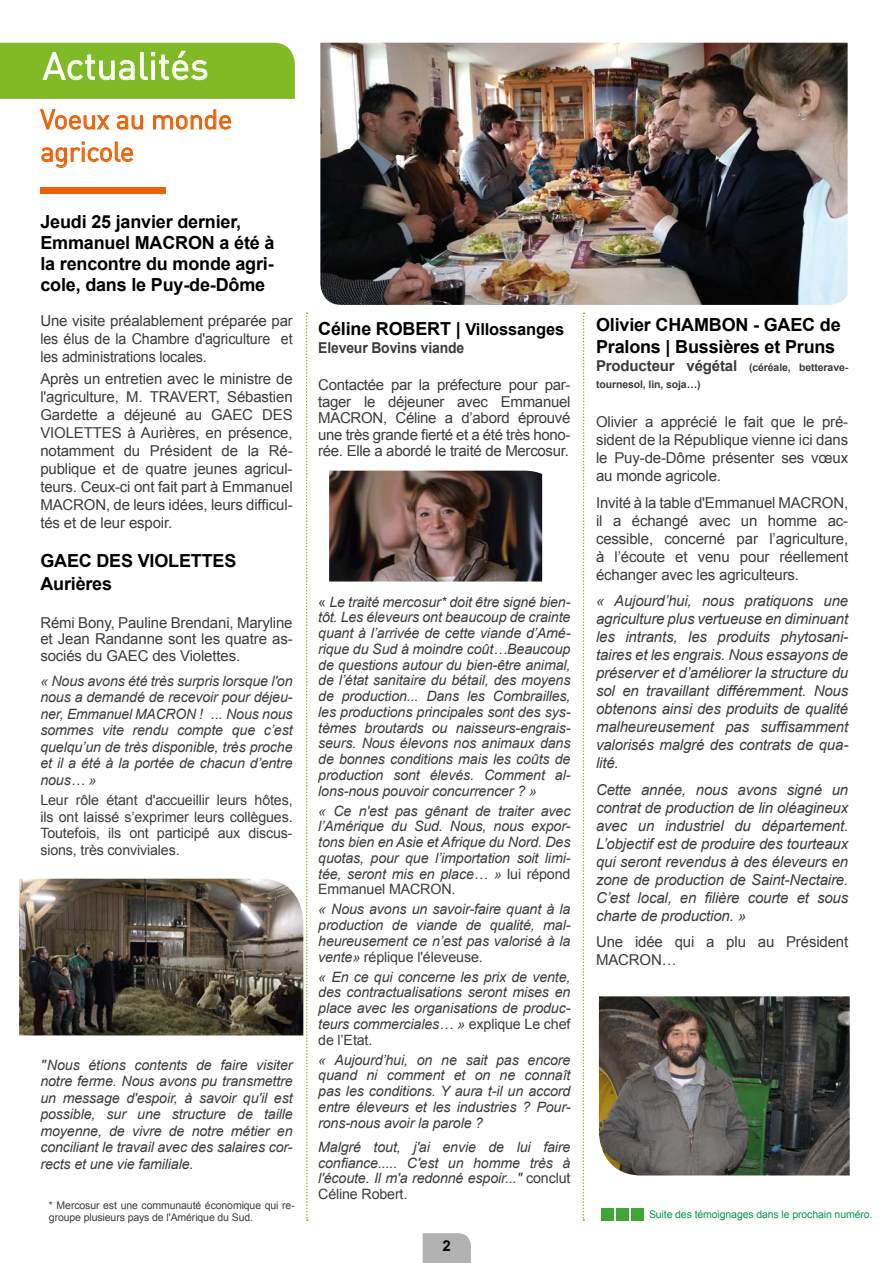
<style>
.page{position:relative;width:893px;height:1263px;background:#fff}
.page>*{position:absolute;margin:0;border:0;box-sizing:border-box;transform-origin:0 0}
.t1{font:37.5px "DIN";color:#fff}
.t2{font:27px/32.4px "DIN";letter-spacing:-.01em;color:#eb6209}
.t3{font:700 18px/21px "Arial";letter-spacing:-.01em;color:#000}
.t4{font:15px/18px "Arial";letter-spacing:-.01em;color:#3c3c3b;text-align:justify}
.t5{font:italic 15px/18px "Arial";letter-spacing:-.01em;color:#3c3c3b;text-align:justify}
.t6{font:700 15px "Arial";letter-spacing:-.01em;color:#3c3c3b;scale:.93 1}
.t7{font:700 15px "Arial";color:#000}
.t8{font:italic 14.25px/15.8px "Arial";letter-spacing:-.01em;color:#3c3c3b;text-align:justify}
.t9{font:14.25px/16.5px "Arial";letter-spacing:-.01em;color:#3c3c3b;text-align:justify}
.t10{font:10.5px/12px "Arial";letter-spacing:-.01em;color:#3c3c3b}
.t11{font:700 10.5px/16.5px "Arial";letter-spacing:-.01em;color:#3c3c3b}
.t12{font:10.5px "Arial";letter-spacing:-.01em;color:#009c46}
.s1{font-size:15px}
.s2{font-size:16.5px}
.s3{font-style:normal}
</style>
<div class="page">
<svg style="left:423px;top:1233px;width:48px;height:30px"></svg>
<svg style="left:306px;top:313px;width:2px;height:908px"></svg>
<svg style="left:583px;top:313px;width:2px;height:908px"></svg>
<svg style="left:40px;top:109px;width:70px;height:21px"></svg>
<svg style="left:117px;top:115px;width:26px;height:15px"></svg>
<svg style="left:153px;top:109px;width:78px;height:21px"></svg>
<svg style="left:41px;top:142px;width:92px;height:26px"></svg>
<svg style="left:40px;top:187px;width:126px;height:7px"></svg>
<svg style="left:0;top:43px;width:295px;height:56px;background:#87be34"></svg>
<img style="left:320px;top:43px;width:528px;height:262px">
<img style="left:329px;top:471px;width:213px;height:110px">
<img style="left:599px;top:996px;width:251px;height:179px">
<img style="left:19px;top:879px;width:284px;height:156px">
<div style="left:601px;top:1208px;width:12px;height:12px;background:#3fa535"></div>
<div style="left:616px;top:1208px;width:12px;height:13px;background:#3fa535"></div>
<div style="left:631px;top:1208px;width:12px;height:13px;background:#3fa535"></div>
<h1 class="t1" style="left:43px;top:43px;width:168px">Actualités</h1>
<h2 class="t2" style="left:40px;top:103px;width:193px">Voeux au monde agricole</h2>
<p class="t3" style="left:40px;top:211px;width:236px">Jeudi 25 janvier dernier,<br>Emmanuel MACRON a été à la rencontre du monde agri&shy;cole, dans le Puy-de-Dôme</p>
<p class="t4" style="left:40px;top:312px;width:254px">Une visite préalablement préparée par les élus de la Chambre d'agriculture et les administrations locales.</p>
<p class="t4" style="left:40px;top:370px;width:254px">Après un entretien avec le ministre de l'agriculture, M. TRAVERT, Sébastien Gardette a déjeuné au GAEC DES VIOLETTES à Aurières, en présence, notamment du Président de la Ré&shy;publique et de quatre jeunes agricul&shy;teurs. Ceux-ci ont fait part à Emmanuel MACRON, de leurs idées, leurs difficul&shy;tés et de leur espoir.</p>
<p class="t3" style="left:40px;top:550px;width:197px;line-height:22.5px">GAEC DES VIOLETTES<br>Aurières</p>
<p class="t4" style="left:40px;top:614px;width:254px;line-height:16.5px">Rémi Bony, Pauline Brendani, Maryline et Jean Randanne sont les quatre as&shy;sociés du GAEC des Violettes.</p>
<p class="t8" style="left:40px;top:673px;width:254px;line-height:16.5px">« Nous avons été très surpris lorsque l'on nous a demandé de recevoir pour déjeu&shy;ner, Emmanuel MACRON ! ... Nous nous sommes vite rendu compte que c’est quelqu’un de très disponible, très proche et il a été à la portée de chacun d’entre nous… »</p>
<p class="t9" style="left:40px;top:792px;width:254px">Leur rôle étant d'accueillir leurs hôtes, ils ont laissé s’exprimer leurs collègues.<br>Toutefois, ils ont participé aux discus&shy;sions, très conviviales.</p>
<p class="t8" style="left:40px;top:1057px;width:254px;line-height:16.5px">"Nous étions contents de faire visiter notre ferme. Nous avons pu transmettre un message d'espoir, à savoir qu'il est possible, sur une structure de taille moyenne, de vivre de notre métier en conciliant le travail avec des salaires cor&shy;rects et une vie familiale<span class="s1">.</span></p>
<p class="t3" style="left:318px;top:318px;width:247px">Céline ROBERT | <span class="s2">Villossanges</span></p>
<p class="t6" style="left:318px;top:337px;width:159px">Eleveur Bovins viande</p>
<p class="t4" style="left:318px;top:377px;width:254px;line-height:16.5px">Contactée par la préfecture pour par&shy;tager le déjeuner avec Emmanuel MACRON, Céline a d’abord éprouvé une très grande fierté et a été très hono&shy;rée. Elle a abordé le traité de Mercosur.</p>
<p class="t8" style="left:318px;top:594px;width:254px"><span class="s3">«</span> Le traité mercosur* doit être signé bien&shy;tôt. Les éleveurs ont beaucoup de crainte quant à l’arrivée de cette viande d’Amé&shy;rique du Sud à moindre coût…Beaucoup de questions autour du bien-être animal, de l’état sanitaire du bétail, des moyens de production... Dans les Combrailles, les productions principales sont des sys&shy;tèmes broutards ou naisseurs-engrais&shy;seurs. Nous élevons nos animaux dans de bonnes conditions mais les coûts de production sont élevés. Comment al&shy;lons-nous pouvoir concurrencer ? »</p>
<p class="t8" style="left:318px;top:803px;width:254px">« Ce n'est pas gênant de traiter avec l’Amérique du Sud. Nous, nous expor&shy;tons bien en Asie et Afrique du Nord. Des quotas, pour que l’importation soit limi&shy;tée, seront mis en place… » <span class="s3">lui répond Emmanuel MACRON.</span></p>
<p class="t8" style="left:318px;top:902px;width:254px">« Nous avons un savoir-faire quant à la production de viande de qualité, mal&shy;heureusement ce n’est pas valorisé à la vente» <span class="s3">réplique l'éleveuse.</span></p>
<p class="t8" style="left:318px;top:969px;width:254px">« En ce qui concerne les prix de vente, des contractualisations seront mises en place avec les organisations de produc&shy;teurs commerciales… » <span class="s3">explique Le chef de l’Etat.</span></p>
<p class="t8" style="left:318px;top:1052px;width:254px">« Aujourd’hui, on ne sait pas encore quand ni comment et on ne connaît pas les conditions. Y aura t-il un accord entre éleveurs et les industries ? Pour&shy;rons-nous avoir la parole ?</p>
<p class="t8" style="left:318px;top:1139px;width:254px">Malgré tout, j'ai envie de lui faire confiance..... C'est un homme très à l'écoute. Il m'a redonné espoir..." <span class="s3">conclut Céline Robert.</span></p>
<p class="t3" style="left:596px;top:314px;width:246px;line-height:22.5px">Olivier CHAMBON - GAEC de<br>Pralons | Bussières et Pruns</p>
<p class="t11" style="left:596px;top:360px;width:254px"><span class="s1">Producteur végétal</span> (céréale, betterave&shy;tournesol, lin, soja…)</p>
<p class="t4" style="left:596px;top:413px;width:254px">Olivier a apprécié le fait que le pré&shy;sident de la République vienne ici dans le Puy-de-Dôme présenter ses vœux au monde agricole.</p>
<p class="t4" style="left:596px;top:493px;width:254px">Invité à la table d'Emmanuel MACRON, il a échangé avec un homme ac&shy;cessible, concerné par l’agriculture, à l’écoute et venu pour réellement échanger avec les agriculteurs.</p>
<p class="t5" style="left:596px;top:592px;width:254px">« Aujourd’hui, nous pratiquons une agriculture plus vertueuse en diminuant les intrants, les produits phytosani&shy;taires et les engrais. Nous essayons de préserver et d’améliorer la structure du sol en travaillant différemment. Nous obtenons ainsi des produits de qualité malheureusement pas suffisamment valorisés malgré des contrats de qua&shy;lité.</p>
<p class="t5" style="left:596px;top:780px;width:254px">Cette année, nous avons signé un contrat de production de lin oléagineux avec un industriel du département.<br>L’objectif est de produire des tourteaux qui seront revendus à des éleveurs en zone de production de Saint-Nectaire.<br>C’est local, en filière courte et sous charte de production. »</p>
<p class="t4" style="left:596px;top:933px;width:254px">Une idée qui a plu au Président<br>MACRON…</p>
<p class="t10" style="left:49px;top:1199px;width:247px">* Mercosur est une communauté économique qui re&shy;groupe plusieurs pays de l'Amérique du Sud.</p>
<p class="t12" style="left:649px;top:1207px;width:225px">Suite des témoignages dans le prochain numéro.</p>
<p class="t7" style="left:443px;top:1236px;width:10px">2</p>
</div>
